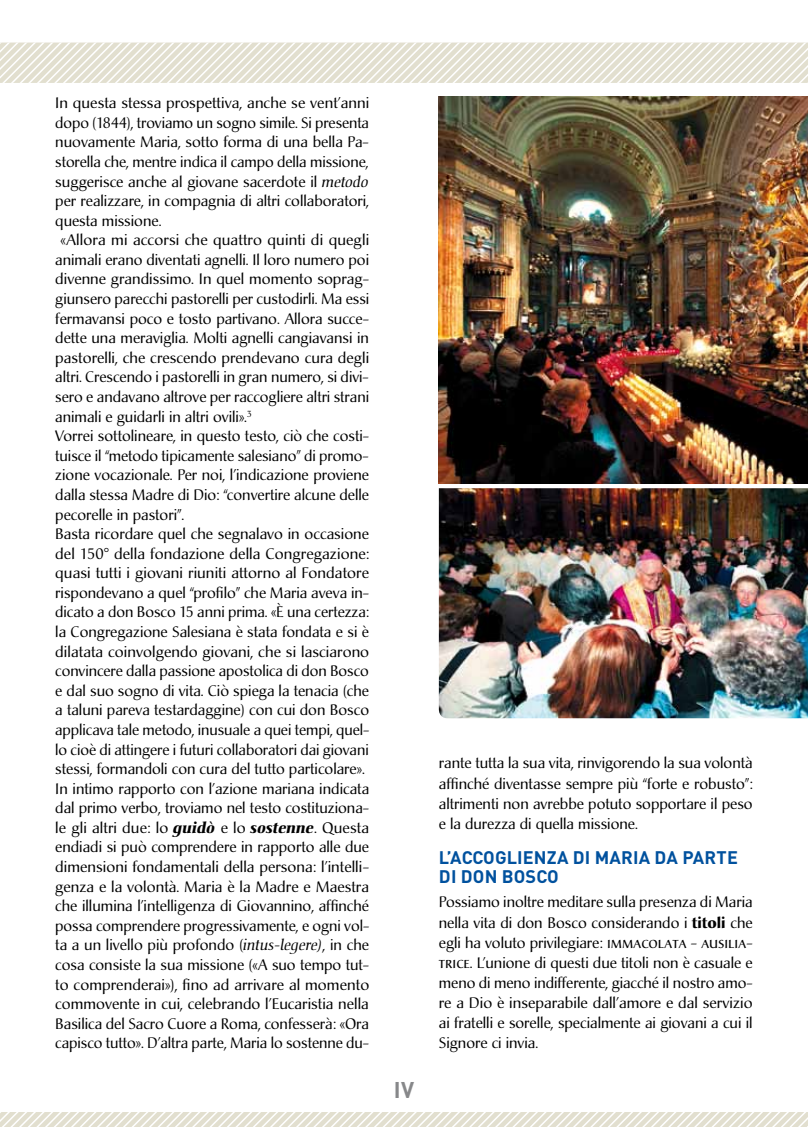
<style>
.page{position:relative;width:808px;height:1127px;background:#fff}
.page>*{position:absolute;margin:0;border:0;box-sizing:border-box;transform-origin:0 0}
.t1{font:700 22.5px "DIN Pro";color:#87888a}
.t2{font:700 18px "DIN Pro";letter-spacing:.01em;color:#00519e}
.t3{font:15px/20.1px "Christiana";color:#000;text-align:justify}
.s1{font-style:italic}
.s2{font-weight:700;font-style:italic}
.s3{font-weight:700}
.s4{font-family:"Christiana Regular SC"}
</style>
<div class="page">
<img style="left:439px;top:97px;width:369px;height:387px">
<img style="left:439px;top:488px;width:369px;height:230px">
<svg style="left:0;top:1112px;width:808px;height:15px"></svg>
<svg style="left:0;top:43px;width:808px;height:40px"></svg>
<p class="t3" style="left:55px;top:93px;width:316px">In questa stessa prospettiva, anche se vent’anni</p>
<p class="t3" style="left:55px;top:113px;width:315px">dopo (1844), troviamo un sogno simile. Si presenta</p>
<p class="t3" style="left:55px;top:132px;width:315px">nuovamente Maria, sotto forma di una bella Pa-</p>
<p class="t3" style="left:55px;top:152px;width:315px">storella che, mentre indica il campo della missione,</p>
<p class="t3" style="left:55px;top:171px;width:315px">suggerisce anche al giovane sacerdote il <span class="s1">metodo</span></p>
<p class="t3" style="left:55px;top:191px;width:315px">per realizzare, in compagnia di altri collaboratori,</p>
<p class="t3" style="left:55px;top:211px;width:108px">questa missione.</p>
<p class="t3" style="left:61px;top:230px;width:310px">«Allora mi accorsi che quattro quinti di quegli</p>
<p class="t3" style="left:55px;top:250px;width:315px">animali erano diventati agnelli. Il loro numero poi</p>
<p class="t3" style="left:55px;top:269px;width:315px">divenne grandissimo. In quel momento soprag-</p>
<p class="t3" style="left:55px;top:289px;width:315px">giunsero parecchi pastorelli per custodirli. Ma essi</p>
<p class="t3" style="left:55px;top:309px;width:315px">fermavansi poco e tosto partivano. Allora succe-</p>
<p class="t3" style="left:55px;top:328px;width:315px">dette una meraviglia. Molti agnelli cangiavansi in</p>
<p class="t3" style="left:55px;top:348px;width:315px">pastorelli, che crescendo prendevano cura degli</p>
<p class="t3" style="left:55px;top:367px;width:315px">altri. Crescendo i pastorelli in gran numero, si divi-</p>
<p class="t3" style="left:55px;top:387px;width:315px">sero e andavano altrove per raccogliere altri strani</p>
<p class="t3" style="left:55px;top:406px;width:198px">animali e guidarli in altri ovili».<sup>3</sup></p>
<p class="t3" style="left:55px;top:426px;width:315px">Vorrei sottolineare, in questo testo, ciò che costi-</p>
<p class="t3" style="left:55px;top:446px;width:315px">tuisce il “metodo tipicamente salesiano” di promo-</p>
<p class="t3" style="left:55px;top:465px;width:315px">zione vocazionale. Per noi, l’indicazione proviene</p>
<p class="t3" style="left:55px;top:485px;width:315px">dalla stessa Madre di Dio: “convertire alcune delle</p>
<p class="t3" style="left:55px;top:504px;width:131px">pecorelle in pastori”.</p>
<p class="t3" style="left:55px;top:524px;width:315px">Basta ricordare quel che segnalavo in occasione</p>
<p class="t3" style="left:55px;top:543px;width:315px">del 150° della fondazione della Congregazione:</p>
<p class="t3" style="left:55px;top:563px;width:315px">quasi tutti i giovani riuniti attorno al Fondatore</p>
<p class="t3" style="left:55px;top:583px;width:315px">rispondevano a quel “profilo” che Maria aveva in-</p>
<p class="t3" style="left:55px;top:602px;width:315px">dicato a don Bosco 15 anni prima. «È una certezza:</p>
<p class="t3" style="left:55px;top:622px;width:315px">la Congregazione Salesiana è stata fondata e si è</p>
<p class="t3" style="left:55px;top:641px;width:315px">dilatata coinvolgendo giovani, che si lasciarono</p>
<p class="t3" style="left:55px;top:661px;width:315px">convincere dalla passione apostolica di don Bosco</p>
<p class="t3" style="left:55px;top:681px;width:315px">e dal suo sogno di vita. Ciò spiega la tenacia (che</p>
<p class="t3" style="left:55px;top:700px;width:315px">a taluni pareva testardaggine) con cui don Bosco</p>
<p class="t3" style="left:55px;top:720px;width:315px">applicava tale metodo, inusuale a quei tempi, quel-</p>
<p class="t3" style="left:55px;top:739px;width:315px">lo cioè di attingere i futuri collaboratori dai giovani</p>
<p class="t3" style="left:55px;top:759px;width:311px">stessi, formandoli con cura del tutto particolare».</p>
<p class="t3" style="left:55px;top:778px;width:315px">In intimo rapporto con l’azione mariana indicata</p>
<p class="t3" style="left:55px;top:798px;width:315px">dal primo verbo, troviamo nel testo costituziona-</p>
<p class="t3" style="left:55px;top:818px;width:315px">le gli altri due: lo <span class="s2">guidò</span> e lo <span class="s2">sostenne</span>. Questa</p>
<p class="t3" style="left:55px;top:837px;width:315px">endiadi si può comprendere in rapporto alle due</p>
<p class="t3" style="left:55px;top:857px;width:315px">dimensioni fondamentali della persona: l’intelli-</p>
<p class="t3" style="left:55px;top:876px;width:315px">genza e la volontà. Maria è la Madre e Maestra</p>
<p class="t3" style="left:55px;top:896px;width:315px">che illumina l’intelligenza di Giovannino, affinché</p>
<p class="t3" style="left:55px;top:916px;width:315px">possa comprendere progressivamente, e ogni vol-</p>
<p class="t3" style="left:55px;top:935px;width:315px">ta a un livello più profondo (<span class="s1">intus-legere)</span>, in che</p>
<p class="t3" style="left:55px;top:955px;width:315px">cosa consiste la sua missione («A suo tempo tut-</p>
<p class="t3" style="left:55px;top:974px;width:315px">to comprenderai»), fino ad arrivare al momento</p>
<p class="t3" style="left:55px;top:994px;width:315px">commovente in cui, celebrando l’Eucaristia nella</p>
<p class="t3" style="left:55px;top:1013px;width:315px">Basilica del Sacro Cuore a Roma, confesserà: «Ora</p>
<p class="t3" style="left:55px;top:1033px;width:315px">capisco tutto». D’altra parte, Maria lo sostenne du-</p>
<h1 class="t1" style="left:394px;top:1075px;width:22px">IV</h1>
<p class="t3" style="left:439px;top:753px;width:315px">rante tutta la sua vita, rinvigorendo la sua volontà affinché diventasse sempre più “forte e robusto”: altrimenti non avrebbe potuto sopportare il peso e la durezza di quella missione.</p>
<p class="t2" style="left:439px;top:846px;width:168px">L’ACCOGLI ENZA DI MARIA</p>
<p class="t2" style="left:655px;top:846px;width:85px">DA PARTE</p>
<p class="t2" style="left:439px;top:864px;width:121px">DI DON BOSCO</p>
<p class="t3" style="left:439px;top:892px;width:315px">Possiamo inoltre meditare sulla presenza di Maria nella vita di don Bosco considerando i <span class="s3">titoli</span> che egli ha voluto privilegiare: <span class="s4">immacolata</span> - <span class="s4">ausilia&shy;trice</span>. L’unione di questi due titoli non è casuale e meno di meno indifferente, giacché il nostro amo&shy;re a Dio è inseparabile dall’amore e dal servizio ai fratelli e sorelle, specialmente ai giovani a cui il Signore ci invia.</p>
</div>
